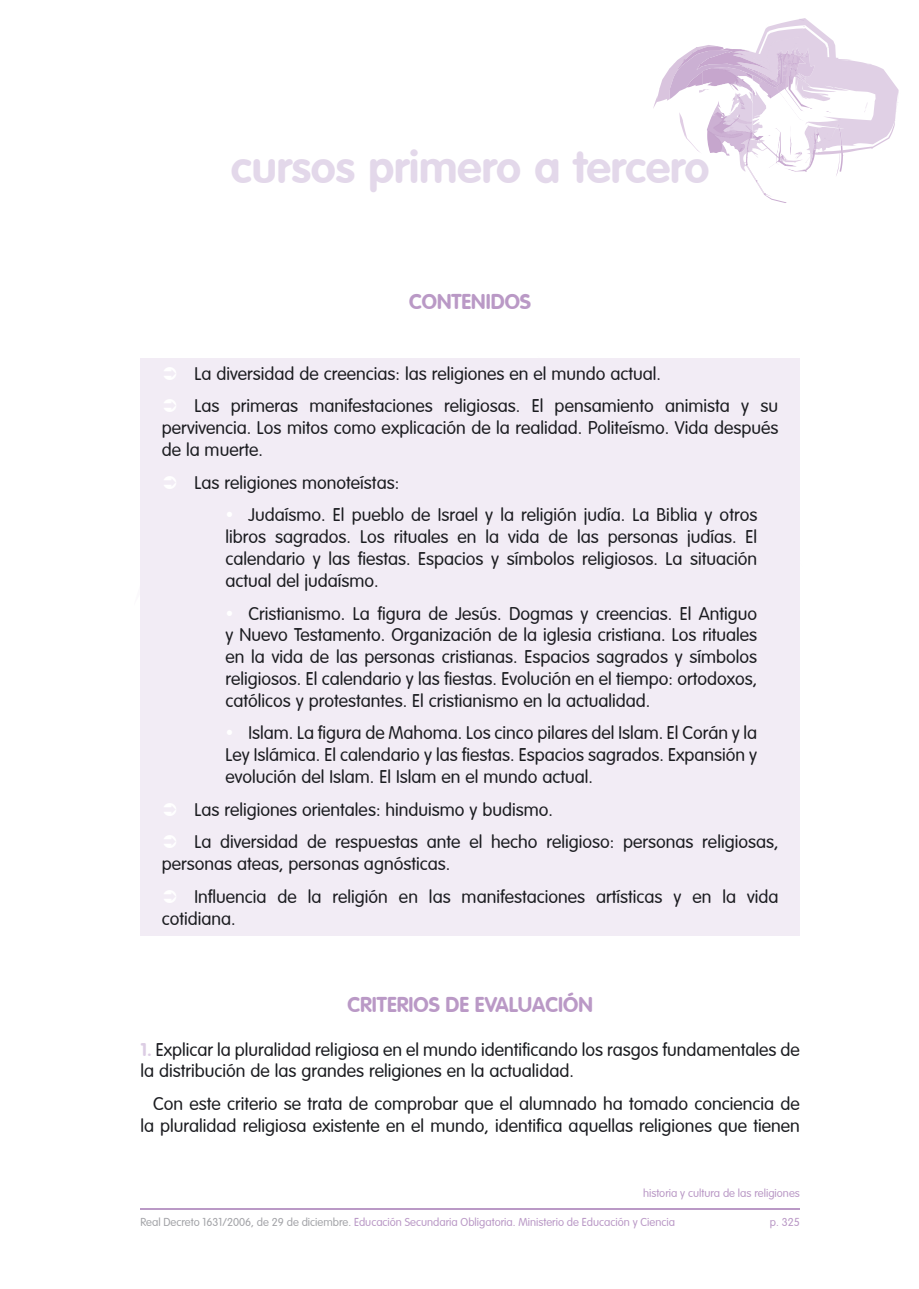
<style>
.page{position:relative;width:919px;height:1289px;background:#fff}
.page>*{position:absolute;margin:0;border:0;box-sizing:border-box;transform-origin:0 0}
.t1{font:700 45px "VAG Rounded";color:#e3d8ea}
.t2{font:700 21px "VAG Rounded";color:#ba99c6}
.t3{font:300 18px/21.8px "VAG Rounded";color:#1b1c20}
.t4{font:300 11.25px "VAG Rounded";color:#ba99c6}
.s1{font-weight:700;color:#dccde4}
.s2{color:#a3a4a8}
</style>
<div class="page">
<hr style="left:140px;top:1208px;width:659px;height:1px;background:#ba99c6">
<svg style="left:653px;top:18px;width:246px;height:185px"></svg>
<img style="left:754px;top:77px;width:41px;height:11px">
<img style="left:767px;top:162px;width:32px;height:9px">
<img style="left:713px;top:139px;width:36px;height:17px">
<img style="left:802px;top:129px;width:15px;height:25px">
<img style="left:686px;top:71px;width:16px;height:22px">
<div style="left:140px;top:358px;width:659px;height:577px;background:#f2ecf5"></div>
<h1 class="t1" style="left:231px;top:141px;width:480px">CURSOS PRIMERO A TERCERO</h1>
<p class="t2" style="left:409px;top:289px;width:26px">CONTENIDOS</p>
<p class="t3" style="left:194px;top:357px;width:585px;line-height:32.7px">La diversidad de creencias: las religiones en el mundo actual.<br>Las primeras manifestaciones religiosas. El pensamiento animista y su</p>
<p class="t3" style="left:162px;top:417px;width:618px">pervivencia. Los mitos como explicación de la realidad. Politeísmo. Vida después de la muerte.</p>
<p class="t3" style="left:248px;top:466px;width:510px;line-height:32.7px;text-indent:-54px">Las religiones monoteístas:<br>Judaísmo. El pueblo de Israel y la religión judía. La Biblia y otros</p>
<p class="t3" style="left:225px;top:526px;width:533px;text-align:justify">libros sagrados. Los rituales en la vida de las personas judías. El calendario y las fiestas. Espacios y símbolos religiosos. La situación actual del judaísmo.</p>
<p class="t3" style="left:225px;top:602px;width:533px;text-align:justify;text-indent:23px">Cristianismo. La figura de Jesús. Dogmas y creencias. El Antiguo y Nuevo Testamento. Organización de la iglesia cristiana. Los rituales en la vida de las personas cristianas. Espacios sagrados y símbolos religiosos. El calendario y las fiestas. Evolución en el tiempo: ortodoxos, católicos y protestantes. El cristianismo en la actualidad.</p>
<p class="t3" style="left:225px;top:722px;width:533px;text-align:justify;text-indent:23px">Islam. La figura de Mahoma. Los cinco pilares del Islam. El Corán y la Ley Islámica. El calendario y las fiestas. Espacios sagrados. Expansión y evolución del Islam. El Islam en el mundo actual.</p>
<p class="t3" style="left:194px;top:793px;width:585px;line-height:32.7px">Las religiones orientales: hinduismo y budismo.<br>La diversidad de respuestas ante el hecho religioso: personas religiosas,</p>
<p class="t3" style="left:194px;top:847px;width:585px;line-height:32.7px;text-indent:-33px">personas ateas, personas agnósticas.<br>Influencia de la religión en las manifestaciones artísticas y en la vida</p>
<p class="t3" style="left:162px;top:907px;width:75px">cotidiana.</p>
<p class="t2" style="left:347px;top:992px;width:247px">CRITERIOS DE EVALUACIÓN</p>
<p class="t3" style="left:140px;top:1038px;width:661px"><span class="s1">1.</span> Explicar la pluralidad religiosa en el mundo identificando los rasgos fundamentales de la distribución de las grandes religiones en la actualidad.</p>
<p class="t3" style="left:140px;top:1092px;width:661px;text-align:right">Con este criterio se trata de comprobar que el alumnado ha tomado conciencia de la pluralidad religiosa existente en el mundo, identifica aquellas religiones que tienen</p>
<p class="t4" style="left:643px;top:1186px;width:158px">historia y cultura de las religiones</p>
<p class="t4" style="left:140px;top:1215px;width:536px"><span class="s2">Real Decreto 1631/2006, de 29 de diciembre.</span> Educación Secundaria Obligatoria. Ministerio de Educación y Ciencia</p>
<p class="t4" style="left:769px;top:1215px;width:31px">p. 325</p>
</div>
